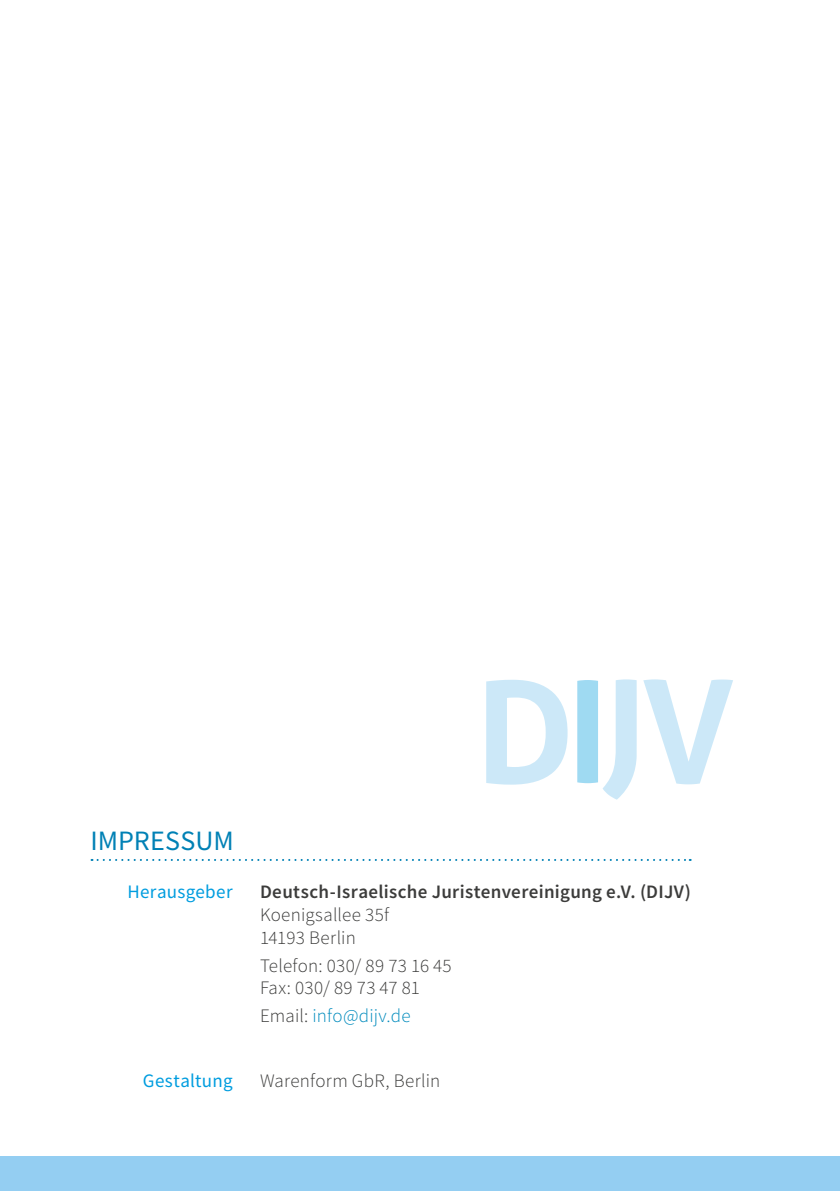
<style>
.page{position:relative;width:840px;height:1191px;background:#fff}
.page>*{position:absolute;margin:0;border:0;box-sizing:border-box;transform-origin:0 0}
.t1{font:28px "Source Sans Pro";color:#0081b5}
.t2{font:300 19px/22.8px "Source Sans Pro";letter-spacing:.015em;color:#3c3c3b}
.t3{font:600 19px "Source Sans Pro";letter-spacing:.015em;color:#3c3c3b}
.t4{font:19px "Source Sans Pro";letter-spacing:.015em;color:#009ddf}
.t5{font:300 19px "Source Sans Pro";letter-spacing:.01em;color:#008bbd}
.s1{color:#3c3c3b}
</style>
<div class="page">
<div style="left:0;top:1157px;width:839px;height:34px;background:#94cef2"></div>
<svg style="left:577px;top:679px;width:155px;height:120px"></svg>
<svg style="left:486px;top:680px;width:81px;height:104px"></svg>
<svg style="left:91px;top:859px;width:599px;height:2px"></svg>
<h1 class="t1" style="left:90px;top:823px;width:145px">IMPRESSUM</h1>
<p class="t4" style="left:127px;top:879px;width:107px">Herausgeber</p>
<p class="t3" style="left:260px;top:879px;width:432px">Deutsch-Israelische Juristenvereinigung e.V. (DIJV)</p>
<p class="t2" style="left:260px;top:903px;width:131px">Koenigsallee 35f<br>14193 Berlin</p>
<p class="t2" style="left:260px;top:954px;width:193px">Telefon: 030/ 89 73 16 45<br>Fax: 030/ 89 73 47 81</p>
<p class="t5" style="left:260px;top:1004px;width:152px"><span class="s1">Email:</span> info@dijv.de</p>
<p class="t4" style="left:143px;top:1068px;width:91px">Gestaltung</p>
<p class="t2" style="left:260px;top:1069px;width:182px">Warenform GbR, Berlin</p>
</div>
